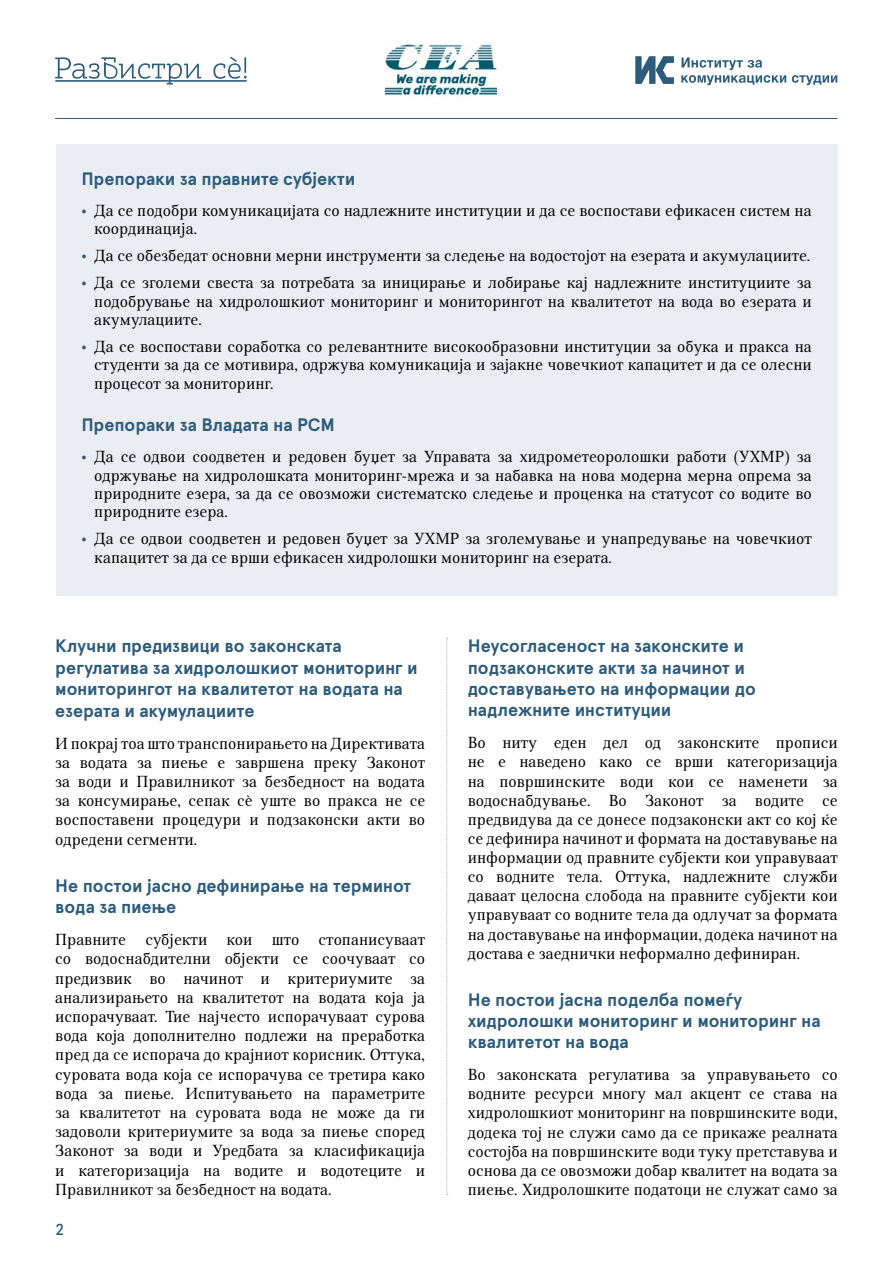
<style>
.page{position:relative;width:893px;height:1263px;background:#fff}
.page>*{position:absolute;margin:0;border:0;box-sizing:border-box;transform-origin:0 0}
.t1{font:700 18px/21.3px "Apercu Pro";letter-spacing:-.01em;color:#2d5b7c}
.t2{font:16.05px/19.2px "Kostic Serif";color:#000;text-align:justify}
.t3{font:500 16.05px "Apercu Pro";color:#2d5b7c}
.s1{color:#2d5b7c}
</style>
<div class="page">
<hr style="left:55px;top:118px;width:782px;height:1px;background:#2d5b7c">
<svg style="left:635px;top:56px;width:39px;height:28px"></svg>
<svg style="left:681px;top:57px;width:105px;height:28px"></svg>
<svg style="left:792px;top:75px;width:45px;height:10px"></svg>
<svg style="left:55px;top:57px;width:192px;height:27px"></svg>
<img style="left:385px;top:43px;width:112px;height:55px">
<svg style="left:446px;top:638px;width:2px;height:557px"></svg>
<div style="left:56px;top:145px;width:781px;height:451px;background:#eaeef2"></div>
<p class="t1" style="left:82px;top:167px;width:275px">Препораки за правните субјекти</p>
<p class="t2" style="left:94px;top:201px;width:719px;line-height:18.5px;text-indent:-13px"><span class="s1">•</span> Да се подобри комуникацијата со надлежните институции и да се воспостави ефикасен систем на координација.</p>
<p class="t2" style="left:82px;top:246px;width:730px"><span class="s1">•</span> Да се обезбедат основни мерни инструменти за следење на водостојот на езерата и акумулациите.</p>
<p class="t2" style="left:94px;top:274px;width:719px;line-height:18.5px;text-indent:-13px"><span class="s1">•</span> Да се зголеми свеста за потребата за иницирање и лобирање кај надлежните институциите за подобрување на хидролошкиот мониторинг и мониторингот на квалитетот на вода во езерата и акумулациите.</p>
<p class="t2" style="left:94px;top:337px;width:719px;line-height:18.5px;text-indent:-13px"><span class="s1">•</span> Да се воспостави соработка со релевантните високообразовни институции за обука и пракса на студенти за да се мотивира, одржува комуникација и зајакне човечкиот капацитет и да се олесни процесот за мониторинг.</p>
<p class="t1" style="left:82px;top:413px;width:255px">Препораки за Владата на РСМ</p>
<p class="t2" style="left:94px;top:448px;width:719px;line-height:18.5px;text-indent:-13px"><span class="s1">•</span> Да се одвои соодветен и редовен буџет за Управата за хидрометеоролошки работи (УХМР) за одржување на хидролошката мониторинг-мрежа и за набавка на нова модерна мерна опрема за природните езера, за да се овозможи систематско следење и проценка на статусот со водите во природните езера.</p>
<p class="t2" style="left:94px;top:530px;width:719px;line-height:18.5px;text-indent:-13px"><span class="s1">•</span> Да се одвои соодветен и редовен буџет за УХМР за зголемување и унапредување на човечкиот капацитет за да се врши ефикасен хидролошки мониторинг на езерата.</p>
<p class="t1" style="left:55px;top:635px;width:364px">Клучни предизвици во законската регулатива за хидролошкиот мониторинг и мониторингот на квалитетот на водата на езерата и акумулациите</p>
<p class="t2" style="left:55px;top:734px;width:371px">И покрај тоа што транспонирањето на Директивата за водата за пиење е завршена преку Законот за води и Правилникот за безбедност на водата за консумирање, сепак сè уште во пракса не се воспоставени процедури и подзаконски акти во одредени сегменти.</p>
<p class="t1" style="left:55px;top:874px;width:358px">Не постои јасно дефинирање на терминот вода за пиење</p>
<p class="t2" style="left:55px;top:930px;width:371px">Правните субјекти кои што стопанисуваат со водоснабдителни објекти се соочуваат со предизвик во начинот и критериумите за анализирањето на квалитетот на водата која ја испорачуваат. Тие најчесто испорачуваат сурова вода која дополнително подлежи на преработка пред да се испорача до крајниот корисник. Оттука, суровата вода која се испорачува се третира како вода за пиење. Испитувањето на параметрите за квалитетот на суровата вода не може да ги задоволи критериумите за вода за пиење според Законот за води и Уредбата за класификација и категоризација на водите и водотеците и Правилникот за безбедност на водата.</p>
<p class="t3" style="left:55px;top:1218px;width:11px">2</p>
<p class="t1" style="left:468px;top:635px;width:290px">Неусогласеност на законските и подзаконските акти за начинот и доставувањето на информации до надлежните институции</p>
<p class="t2" style="left:468px;top:733px;width:371px">Во ниту еден дел од законските прописи не е наведено како се врши категоризација на површинските води кои се наменети за водоснабдување. Во Законот за водите се предвидува да се донесе подзаконски акт со кој ќе се дефинира начинот и формата на доставување на информации од правните субјекти кои управуваат со водните тела. Оттука, надлежните служби даваат целосна слобода на правните субјекти кои управуваат со водните тела да одлучат за формата на доставување на информации, додека начинот на достава е заеднички неформално дефиниран.</p>
<p class="t1" style="left:468px;top:988px;width:354px">Не постои јасна поделба помеѓу хидролошки мониторинг и мониторинг на квалитетот на вода</p>
<p class="t2" style="left:468px;top:1065px;width:371px">Во законската регулатива за управувањето со водните ресурси многу мал акцент се става на хидролошкиот мониторинг на површинските води, додека тој не служи само да се прикаже реалната состојба на површинските води туку претставува и основа да се овозможи добар квалитет на водата за пиење. Хидролошките податоци не служат само за</p>
</div>
